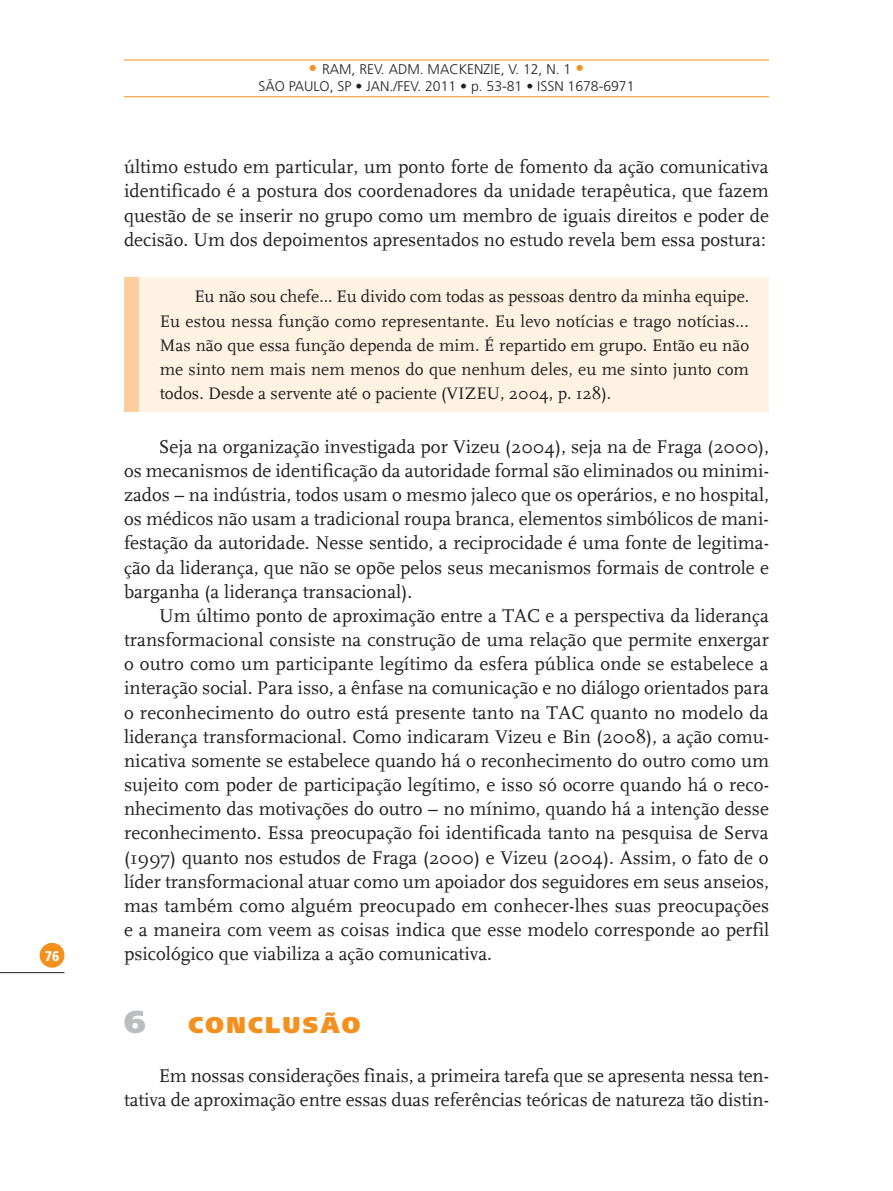
<style>
.page{position:relative;width:893px;height:1191px;background:#fff}
.page>*{position:absolute;margin:0;border:0;box-sizing:border-box;transform-origin:0 0}
.t1{font:900 31.5px "Frutiger LT Std";color:#bcbdc0}
.t2{font:900 22.75px "Frutiger LT Std";letter-spacing:.1em;color:#f4901d}
.t3{font:19.25px/24.2px "FF Scala Definitive";color:#231f20;text-align:justify}
.t4{font:17.5px/24.2px "FF Scala Definitive";color:#231f20;text-align:justify}
.t5{font:300 14px/16.8px "Frutiger LT Std";color:#231f20;text-align:center}
.t6{font:900 condensed 14px "Frutiger LT Std";color:#fff}
.s1{font-size:17.5px;color:#f4901d}
</style>
<div class="page">
<div style="left:40px;top:943px;width:24px;height:24px;background:#f4901d;border-radius:50%"></div>
<hr style="left:0;top:972px;width:64px;height:1px;background:#231f20">
<hr style="left:124px;top:96px;width:645px;height:1px;background:#f4901d">
<hr style="left:124px;top:60px;width:645px;height:1px;background:#f4901d">
<div style="left:124px;top:277px;width:16px;height:134px;background:#fcce9d"></div>
<div style="left:140px;top:277px;width:629px;height:134px;background:#fef2e3"></div>
<p class="t6" style="left:45px;top:947px;width:16px">76</p>
<p class="t5" style="left:258px;top:61px;width:378px"><span class="s1">•</span> RAM, REV. ADM. MACKENZIE, V. 12, N. 1 <span class="s1">•<br></span>SÃO PAULO, SP • JAN./FEV. 2011 • p. 53-81 • ISSN 1678-6971</p>
<p class="t3" style="left:124px;top:155px;width:646px">último estudo em particular, um ponto forte de fomento da ação comunicativa identificado é a postura dos coordenadores da unidade terapêutica, que fazem questão de se inserir no grupo como um membro de iguais direitos e poder de decisão. Um dos depoimentos apresentados no estudo revela bem essa postura:</p>
<p class="t4" style="left:160px;top:285px;width:591px;text-indent:35px">Eu não sou chefe... Eu divido com todas as pessoas dentro da minha equipe.<br>Eu estou nessa função como representante. Eu levo notícias e trago notícias...<br>Mas não que essa função dependa de mim. É repartido em grupo. Então eu não me sinto nem mais nem menos do que nenhum deles, eu me sinto junto com todos. Desde a servente até o paciente (VIZEU, 2004, p. 128).</p>
<p class="t3" style="left:124px;top:435px;width:646px;text-indent:35px">Seja na organização investigada por Vizeu (2004), seja na de Fraga (2000), os mecanismos de identificação da autoridade formal são eliminados ou minimi&shy;zados – na indústria, todos usam o mesmo jaleco que os operários, e no hospital, os médicos não usam a tradicional roupa branca, elementos simbólicos de mani&shy;festação da autoridade. Nesse sentido, a reciprocidade é uma fonte de legitima&shy;ção da liderança, que não se opõe pelos seus mecanismos formais de controle e barganha (a liderança transacional).</p>
<p class="t3" style="left:124px;top:604px;width:647px;text-indent:35px">Um último ponto de aproximação entre a TAC e a perspectiva da liderança transformacional consiste na construção de uma relação que permite enxergar o outro como um participante legítimo da esfera pública onde se estabelece a interação social. Para isso, a ênfase na comunicação e no diálogo orientados para o reconhecimento do outro está presente tanto na TAC quanto no modelo da liderança transformacional. Como indicaram Vizeu e Bin (2008), a ação comu&shy;nicativa somente se estabelece quando há o reconhecimento do outro como um sujeito com poder de participação legítimo, e isso só ocorre quando há o reco&shy;nhecimento das motivações do outro – no mínimo, quando há a intenção desse reconhecimento. Essa preocupação foi identificada tanto na pesquisa de Serva (1997) quanto nos estudos de Fraga (2000) e Vizeu (2004). Assim, o fato de o líder transformacional atuar como um apoiador dos seguidores em seus anseios, mas também como alguém preocupado em conhecer-lhes suas preocupações e a maneira com veem as coisas indica que esse modelo corresponde ao perfil psicológico que viabiliza a ação comunicativa.</p>
<h1 class="t1" style="left:124px;top:1003px;width:23px">6</h1>
<p class="t2" style="left:189px;top:1011px;width:173px">CONCLUSÃO</p>
<p class="t3" style="left:124px;top:1064px;width:646px;text-align:right">Em nossas considerações finais, a primeira tarefa que se apresenta nessa ten&shy;tativa de aproximação entre essas duas referências teóricas de natureza tão distin-</p>
</div>
